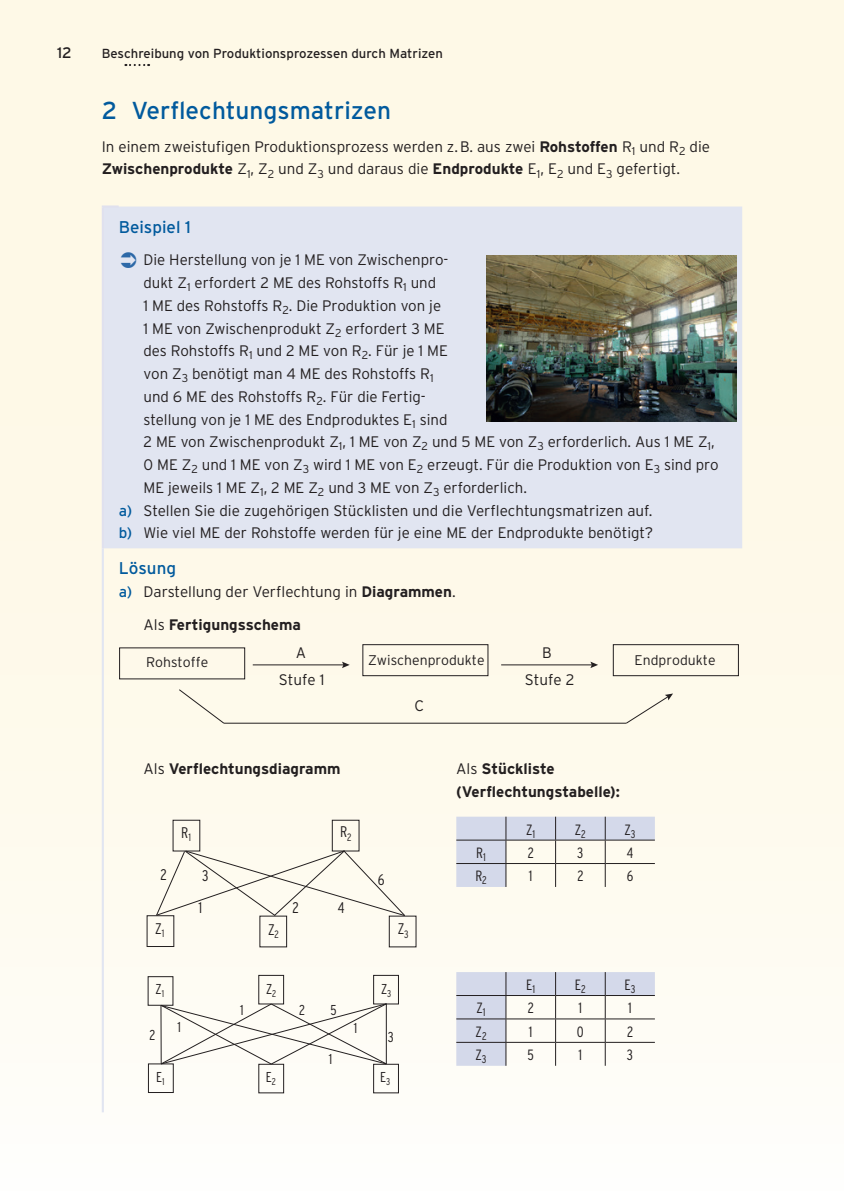
<style>
.page{position:relative;width:844px;height:1191px;background:#fff}
.page>*{position:absolute;margin:0;border:0;box-sizing:border-box;transform-origin:0 0}
.t1{font:24.5px "Interstate";color:#015a9d}
.t2{font:16.97px "Interstate";color:#015a9d}
.t3{font:300 condensed 15.4px/31.8px "Interstate";color:#231f20}
.MO_Fliesstext{font:300 15.22px/22.8px "Interstate";color:#231f20}
.MO_Fliesstext-2{font:700 15.22px/22.8px "Interstate";color:#231f20}
.t4{font:15.22px "Interstate";color:#231f20}
.MO_Tabelle_lb{font:300 condensed 14.88px "Interstate";color:#231f20}
.t5{font:300 condensed 14.35px "Interstate";color:#231f20}
.t6{font:300 14px "Interstate";color:#231f20}
.t7{font:13.12px "Interstate";color:#231f20}
.t8{font:300 condensed 10.67px "Interstate";color:#231f20}
.s1{font-weight:700}
.s2{font-weight:400;color:#015a9d}
.s3{font-weight:300}
</style>
<div class="page">
<hr style="left:843px;top:0;width:1px;height:1191px;background:#fef9e7">
<div style="left:0;top:0;width:843px;height:1191px;background:#fef9e7"></div>
<svg style="left:125px;top:64px;width:24px;height:2px"></svg>
<div style="left:104px;top:206px;width:638px;height:342px;background:#e1e5f1"></div>
<hr style="left:102px;top:205px;width:17px;height:3px;background:#e0e1ee">
<hr style="left:102px;top:208px;width:2px;height:340px;background:#e0e1ee">
<hr style="left:102px;top:548px;width:2px;height:564px;background:#e1e5f1">
<div style="left:362px;top:644px;width:126px;height:32px;border:1px solid #231f20"></div>
<div style="left:612px;top:644px;width:126px;height:32px;border:1px solid #231f20"></div>
<hr style="left:253px;top:664px;width:91px;height:1px;background:#231f20">
<svg style="left:342px;top:661px;width:7px;height:7px"></svg>
<hr style="left:501px;top:664px;width:91px;height:1px;background:#231f20">
<svg style="left:590px;top:661px;width:8px;height:7px"></svg>
<svg style="left:179px;top:689px;width:46px;height:35px"></svg>
<svg style="left:625px;top:693px;width:48px;height:31px"></svg>
<hr style="left:224px;top:722px;width:402px;height:1px;background:#231f20">
<div style="left:172px;top:819px;width:28px;height:32px;border:1px solid #231f20"></div>
<div style="left:147px;top:915px;width:27px;height:32px;border:1px solid #231f20"></div>
<div style="left:259px;top:915px;width:28px;height:32px;border:1px solid #231f20"></div>
<div style="left:389px;top:915px;width:27px;height:32px;border:1px solid #231f20"></div>
<div style="left:332px;top:819px;width:27px;height:32px;border:1px solid #231f20"></div>
<svg style="left:155px;top:849px;width:251px;height:67px"></svg>
<svg style="left:456px;top:816px;width:198px;height:71px"></svg>
<div style="left:148px;top:976px;width:25px;height:29px;border:1px solid #231f20"></div>
<div style="left:258px;top:975px;width:26px;height:29px;border:1px solid #231f20"></div>
<div style="left:373px;top:975px;width:26px;height:29px;border:1px solid #231f20"></div>
<div style="left:148px;top:1063px;width:26px;height:30px;border:1px solid #231f20"></div>
<div style="left:258px;top:1063px;width:26px;height:30px;border:1px solid #231f20"></div>
<div style="left:373px;top:1063px;width:26px;height:30px;border:1px solid #231f20"></div>
<svg style="left:160px;top:1002px;width:227px;height:63px"></svg>
<hr style="left:386px;top:1003px;width:1px;height:61px;background:#231f20">
<svg style="left:456px;top:972px;width:198px;height:93px"></svg>
<img style="left:486px;top:255px;width:249px;height:166px">
<svg style="left:121px;top:252px;width:15px;height:16px"></svg>
<p class="t4" style="left:57px;top:44px;width:16px">12</p>
<p class="t7" style="left:102px;top:46px;width:342px">Beschreibung von Produktionsprozessen durch Matrizen</p>
<p class="t1" style="left:102px;top:97px;width:291px">2 Verflechtungsmatrizen</p>
<p class="MO_Fliesstext" style="left:102px;top:135px;width:609px">In einem zweistufigen Produktionsprozess werden z.B. aus zwei <span class="s1">Rohstoffen</span> R<sub>1</sub> und R<sub>2</sub> die<br><span class="s1">Zwischenprodukte</span> Z<sub>1</sub>, Z<sub>2</sub> und Z<sub>3</sub> und daraus die <span class="s1">Endprodukte</span> E<sub>1</sub>, E<sub>2</sub> und E<sub>3</sub> gefertigt.</p>
<p class="t2" style="left:119px;top:217px;width:74px">Beispiel 1</p>
<p class="MO_Fliesstext" style="left:143px;top:248px;width:576px">Die Herstellung von je 1 ME von Zwischenpro-<br>dukt Z<sub>1</sub> erfordert 2 ME des Rohstoffs R<sub>1</sub> und<br>1 ME des Rohstoffs R<sub>2</sub>. Die Produktion von je<br>1 ME von Zwischenprodukt Z<sub>2</sub> erfordert 3 ME<br>des Rohstoffs R<sub>1</sub> und 2 ME von R<sub>2</sub>. Für je 1 ME<br>von Z<sub>3</sub> benötigt man 4 ME des Rohstoffs R<sub>1<br></sub>und 6 ME des Rohstoffs R<sub>2</sub>. Für die Fertig-<br>stellung von je 1 ME des Endproduktes E<sub>1</sub> sind<br>2 ME von Zwischenprodukt Z<sub>1</sub>, 1 ME von Z<sub>2</sub> und 5 ME von Z<sub>3</sub> erforderlich. Aus 1 ME Z<sub>1</sub>, 0 ME Z<sub>2</sub> und 1 ME von Z<sub>3</sub> wird 1 ME von E<sub>2</sub> erzeugt. Für die Produktion von E<sub>3</sub> sind pro ME jeweils 1 ME Z<sub>1</sub>, 2 ME Z<sub>2</sub> und 3 ME von Z<sub>3</sub> erforderlich.</p>
<p class="MO_Fliesstext" style="left:119px;top:499px;width:535px"><span class="s2">a)</span> Stellen Sie die zugehörigen Stücklisten und die Verflechtungsmatrizen auf.</p>
<p class="MO_Fliesstext" style="left:119px;top:521px;width:536px"><span class="s2">b)</span> Wie viel ME der Rohstoffe werden für je eine ME der Endprodukte benötigt?</p>
<p class="t2" style="left:119px;top:559px;width:59px">Lösung</p>
<p class="MO_Fliesstext" style="left:119px;top:580px;width:338px"><span class="s2">a)</span> Darstellung der Verflechtung in <span class="s1">Diagrammen</span>.</p>
<p class="MO_Fliesstext-2" style="left:143px;top:613px;width:159px"><span class="s3">Als</span> Fertigungsschema</p>
<p class="t6" style="left:146px;top:654px;width:64px">Rohstoffe</p>
<p class="t6" style="left:634px;top:652px;width:83px">Endprodukte</p>
<p class="MO_Fliesstext" style="left:296px;top:641px;width:12px">A</p>
<p class="MO_Fliesstext" style="left:542px;top:641px;width:11px">B</p>
<p class="t6" style="left:368px;top:652px;width:118px">Zwischenprodukte</p>
<p class="MO_Fliesstext" style="left:279px;top:668px;width:47px">Stufe 1</p>
<p class="MO_Fliesstext" style="left:524px;top:668px;width:51px">Stufe 2</p>
<p class="MO_Fliesstext" style="left:414px;top:694px;width:11px">C</p>
<p class="MO_Fliesstext-2" style="left:143px;top:757px;width:198px"><span class="s3">Als</span> Verflechtungsdiagramm</p>
<p class="MO_Fliesstext-2" style="left:456px;top:757px;width:165px"><span class="s3">Als</span> Stückliste (Verflechtungstabelle):</p>
<p class="t3" style="left:181px;top:816px;width:11px">R<sub>1</sub></p>
<p class="t3" style="left:340px;top:816px;width:13px">R<sub>2</sub></p>
<p class="MO_Tabelle_lb" style="left:526px;top:821px;width:11px">Z<sub>1</sub></p>
<p class="MO_Tabelle_lb" style="left:574px;top:821px;width:12px">Z<sub>2</sub></p>
<p class="MO_Tabelle_lb" style="left:624px;top:821px;width:13px">Z<sub>3</sub></p>
<p class="t3" style="left:160px;top:858px;width:8px">2</p>
<p class="t3" style="left:198px;top:859px;width:12px">3<br>1</p>
<p class="t3" style="left:292px;top:891px;width:8px">2</p>
<p class="t3" style="left:337px;top:891px;width:8px">4</p>
<p class="t3" style="left:377px;top:864px;width:8px">6</p>
<p class="t3" style="left:155px;top:912px;width:11px">Z<sub>1</sub></p>
<p class="t3" style="left:397px;top:912px;width:8px">Z</p>
<p class="t3" style="left:268px;top:913px;width:12px">Z<sub>2</sub></p>
<p class="t8" style="left:404px;top:928px;width:6px">3</p>
<p class="t5" style="left:155px;top:981px;width:10px">Z<sub>1</sub></p>
<p class="t5" style="left:266px;top:981px;width:12px">Z<sub>2</sub></p>
<p class="t5" style="left:381px;top:981px;width:12px">Z<sub>3</sub></p>
<p class="t5" style="left:299px;top:1002px;width:7px">2</p>
<p class="t5" style="left:240px;top:1002px;width:5px">1</p>
<p class="t5" style="left:330px;top:1002px;width:8px">5</p>
<p class="t5" style="left:149px;top:1027px;width:7px">2</p>
<p class="t5" style="left:177px;top:1018px;width:5px">1</p>
<p class="t5" style="left:354px;top:1020px;width:5px">1</p>
<p class="t5" style="left:387px;top:1028px;width:8px">3</p>
<p class="t5" style="left:328px;top:1050px;width:5px">1</p>
<p class="t5" style="left:156px;top:1068px;width:10px">E<sub>1</sub></p>
<p class="t5" style="left:265px;top:1068px;width:12px">E<sub>2</sub></p>
<p class="t5" style="left:380px;top:1068px;width:12px">E<sub>3</sub></p>
<p class="MO_Tabelle_lb" style="left:476px;top:844px;width:11px">R<sub>1</sub></p>
<p class="MO_Tabelle_lb" style="left:527px;top:844px;width:8px">2</p>
<p class="MO_Tabelle_lb" style="left:577px;top:844px;width:8px">3</p>
<p class="MO_Tabelle_lb" style="left:626px;top:844px;width:8px">4</p>
<p class="MO_Tabelle_lb" style="left:475px;top:868px;width:13px">R<sub>2</sub></p>
<p class="MO_Tabelle_lb" style="left:528px;top:868px;width:5px">1</p>
<p class="MO_Tabelle_lb" style="left:577px;top:868px;width:8px">2</p>
<p class="MO_Tabelle_lb" style="left:626px;top:868px;width:8px">6</p>
<p class="MO_Tabelle_lb" style="left:526px;top:976px;width:11px">E<sub>1</sub></p>
<p class="MO_Tabelle_lb" style="left:575px;top:976px;width:12px">E<sub>2</sub></p>
<p class="MO_Tabelle_lb" style="left:624px;top:976px;width:12px">E<sub>3</sub></p>
<p class="MO_Tabelle_lb" style="left:476px;top:1000px;width:11px">Z<sub>1</sub></p>
<p class="MO_Tabelle_lb" style="left:527px;top:1000px;width:8px">2</p>
<p class="MO_Tabelle_lb" style="left:578px;top:1000px;width:5px">1</p>
<p class="MO_Tabelle_lb" style="left:628px;top:1000px;width:5px">1</p>
<p class="MO_Tabelle_lb" style="left:475px;top:1023px;width:12px">Z<sub>2</sub></p>
<p class="MO_Tabelle_lb" style="left:528px;top:1023px;width:5px">1</p>
<p class="MO_Tabelle_lb" style="left:576px;top:1023px;width:8px">0</p>
<p class="MO_Tabelle_lb" style="left:626px;top:1023px;width:8px">2</p>
<p class="MO_Tabelle_lb" style="left:475px;top:1046px;width:13px">Z<sub>3</sub></p>
<p class="MO_Tabelle_lb" style="left:527px;top:1046px;width:8px">5</p>
<p class="MO_Tabelle_lb" style="left:578px;top:1046px;width:5px">1</p>
<p class="MO_Tabelle_lb" style="left:626px;top:1046px;width:8px">3</p>
</div>
